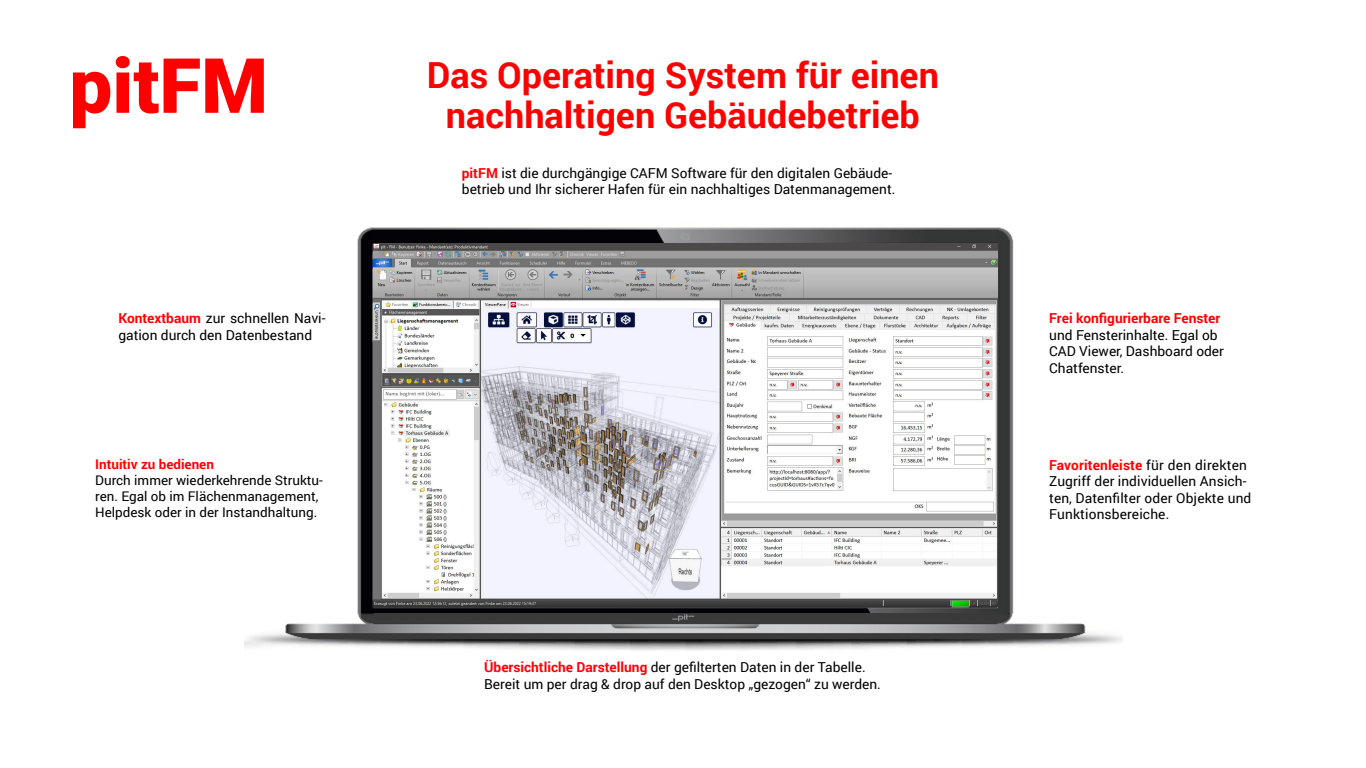
<style>
.page{position:relative;width:1366px;height:768px;background:#fff}
.page>*{position:absolute;margin:0;border:0;box-sizing:border-box;transform-origin:0 0}
.t1{font:700 36px/40.2px "Roboto";color:#f00;text-align:center}
.t2{font:13.7px/16.5px "Roboto";color:#000}
.t3{font:700 13.7px "Roboto";color:#f00}
.t4{font:13.3px/15.9px "Roboto";color:#000}
.t5{font:700 13.3px "Roboto";color:#f00}
.s1{font-weight:700;color:#f00}
</style>
<div class="page">
<img style="left:244px;top:227px;width:878px;height:424px">
<div style="left:375px;top:614px;width:617px;height:9px;background:#3a3a3a"></div>
<svg style="left:672px;top:614px;width:22px;height:7px"></svg>
<img style="left:373px;top:243px;width:624px;height:363px">
<svg style="left:373px;top:259px;width:19px;height:8px"></svg>
<svg style="left:376px;top:261px;width:13px;height:4px"></svg>
<div style="left:376px;top:246px;width:15px;height:13px;background:#000;opacity:.3"></div>
<svg style="left:73px;top:56px;width:191px;height:72px"></svg>
<p class="t2" style="left:118px;top:310px;width:209px"><span class="s1">Kontextbaum</span> zur schnellen Navi&shy;gation durch den Datenbestand</p>
<p class="t5" style="left:95px;top:459px;width:120px">Intuitiv zu bedienen</p>
<p class="t4" style="left:95px;top:472px;width:229px">Durch immer wiederkehrende Struktu&shy;ren. Egal ob im Flächenmanagement,<br>Helpdesk oder in der Instandhaltung.</p>
<h1 class="t1" style="left:427px;top:58px;width:514px">Das Operating System für einen nachhaltigen Gebäudebetrieb</h1>
<p class="t2" style="left:462px;top:164px;width:435px"><span class="s1">pitFM</span> ist die durchgängige CAFM Software für den digitalen Gebäude&shy;betrieb und Ihr sicherer Hafen für ein nachhaltiges Datenmanagement.</p>
<p class="t2" style="left:484px;top:659px;width:398px"><span class="s1">Übersichtliche Darstellung</span> der ge昀椀lterten Daten in der Tabelle.<br>Bereit um per drag &amp; drop auf den Desktop „gezogen“ zu werden.</p>
<p class="t3" style="left:1049px;top:309px;width:173px">Frei kon昀椀gurierbare Fenster</p>
<p class="t2" style="left:1049px;top:326px;width:176px">und Fensterinhalte. Egal ob<br>CAD Viewer, Dashboard oder<br>Chatfenster.</p>
<p class="t2" style="left:1049px;top:456px;width:204px"><span class="s1">Favoritenleiste</span> für den direkten<br>Zugriff der individuellen Ansich&shy;ten, Daten昀椀lter oder Objekte und<br>Funktionsbereiche.</p>
</div>
